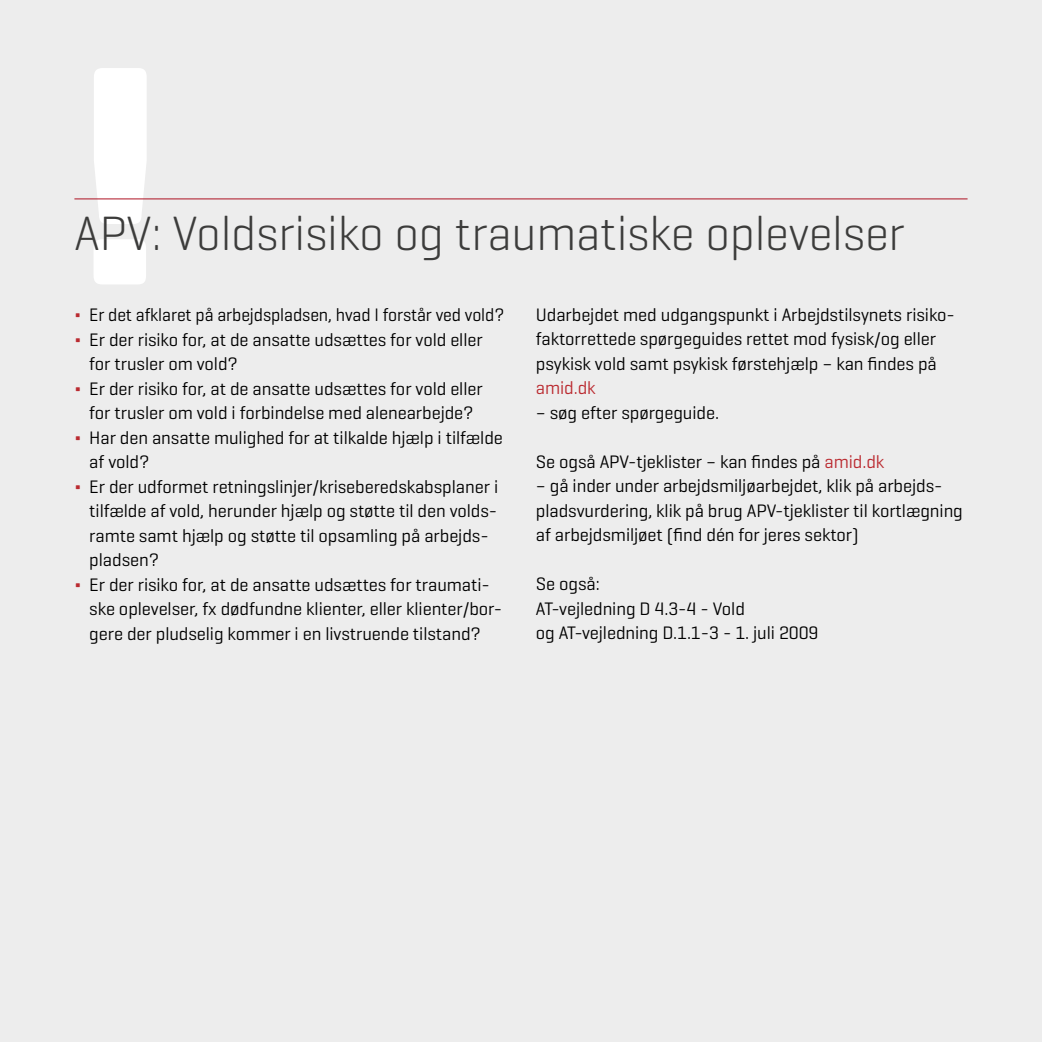
<style>
.page{position:relative;width:1042px;height:1042px;background:#ededed}
.page>*{position:absolute;margin:0;border:0;box-sizing:border-box;transform-origin:0 0}
.t1{font:700 318.32px "Geogrotesque";color:#fff}
.t2{font:300 49px "Geogrotesque";letter-spacing:-.005em;color:#3c3c3b}
.t3{font:18.38px/24.5px "Geogrotesque";letter-spacing:-.005em;color:#000}
.t4{font:18.38px "Geogrotesque";letter-spacing:-.005em;color:#000;scale:.96 1}
.t5{font:18.38px "Geogrotesque";letter-spacing:-.005em;color:#ba2a30}
.s1{color:#ba2a30}
</style>
<div class="page">
<hr style="left:74px;top:198px;width:893px;height:1px;background:#ae1122">
<h1 class="t1" style="left:74px;top:-22px;width:93px">!</h1>
<h2 class="t2" style="left:74px;top:203px;width:832px">APV: Voldsrisiko og traumatiske oplevelser</h2>
<p class="t4" style="left:74px;top:303px;width:449px"><span class="s1">∆</span> Er det afklaret på arbejdspladsen, hvad I forstår ved vold?</p>
<p class="t3" style="left:74px;top:326px;width:410px"><span class="s1">∆</span> Er der risiko for, at de ansatte udsættes for vold eller</p>
<p class="t3" style="left:89px;top:351px;width:150px">for trusler om vold?</p>
<p class="t3" style="left:74px;top:375px;width:410px"><span class="s1">∆</span> Er der risiko for, at de ansatte udsættes for vold eller</p>
<p class="t3" style="left:89px;top:400px;width:386px">for trusler om vold i forbindelse med alenearbejde?</p>
<p class="t3" style="left:74px;top:424px;width:430px"><span class="s1">∆</span> Har den ansatte mulighed for at tilkalde hjælp i tilfælde</p>
<p class="t3" style="left:89px;top:449px;width:62px">af vold?</p>
<p class="t3" style="left:74px;top:473px;width:425px"><span class="s1">∆</span> Er der udformet retningslinjer/kriseberedskabsplaner i</p>
<p class="t3" style="left:89px;top:498px;width:409px">tilfælde af vold, herunder hjælp og støtte til den volds-</p>
<p class="t3" style="left:89px;top:522px;width:401px">ramte samt hjælp og støtte til opsamling på arbejds-</p>
<p class="t3" style="left:89px;top:547px;width:71px">pladsen?</p>
<p class="t3" style="left:74px;top:571px;width:417px"><span class="s1">∆</span> Er der risiko for, at de ansatte udsættes for traumati-</p>
<p class="t3" style="left:89px;top:596px;width:414px">ske oplevelser, fx dødfundne klienter, eller klienter/bor-</p>
<p class="t3" style="left:89px;top:620px;width:393px">gere der pludselig kommer i en livstruende tilstand?</p>
<p class="t3" style="left:536px;top:302px;width:420px">Udarbejdet med udgangspunkt i Arbejdstilsynets risiko&shy;faktorrettede spørgeguides rettet mod fysisk/og eller psykisk vold samt psykisk førstehjælp – kan findes på</p>
<p class="t5" style="left:536px;top:377px;width:61px">amid.dk</p>
<p class="t3" style="left:536px;top:400px;width:185px">– søg efter spørgeguide.</p>
<p class="t3" style="left:536px;top:449px;width:350px">Se også APV-tjeklister – kan findes på <span class="s1">amid.dk</span></p>
<p class="t3" style="left:536px;top:473px;width:428px">– gå inder under arbejdsmiljøarbejdet, klik på arbejds&shy;pladsvurdering, klik på brug APV-tjeklister til kortlægning af arbejdsmiljøet (find dén for jeres sektor)</p>
<p class="t3" style="left:536px;top:571px;width:284px">Se også:<br>AT-vejledning D 4.3-4 - Vold<br>og AT-vejledning D.1.1-3 - 1. juli 2009</p>
</div>
